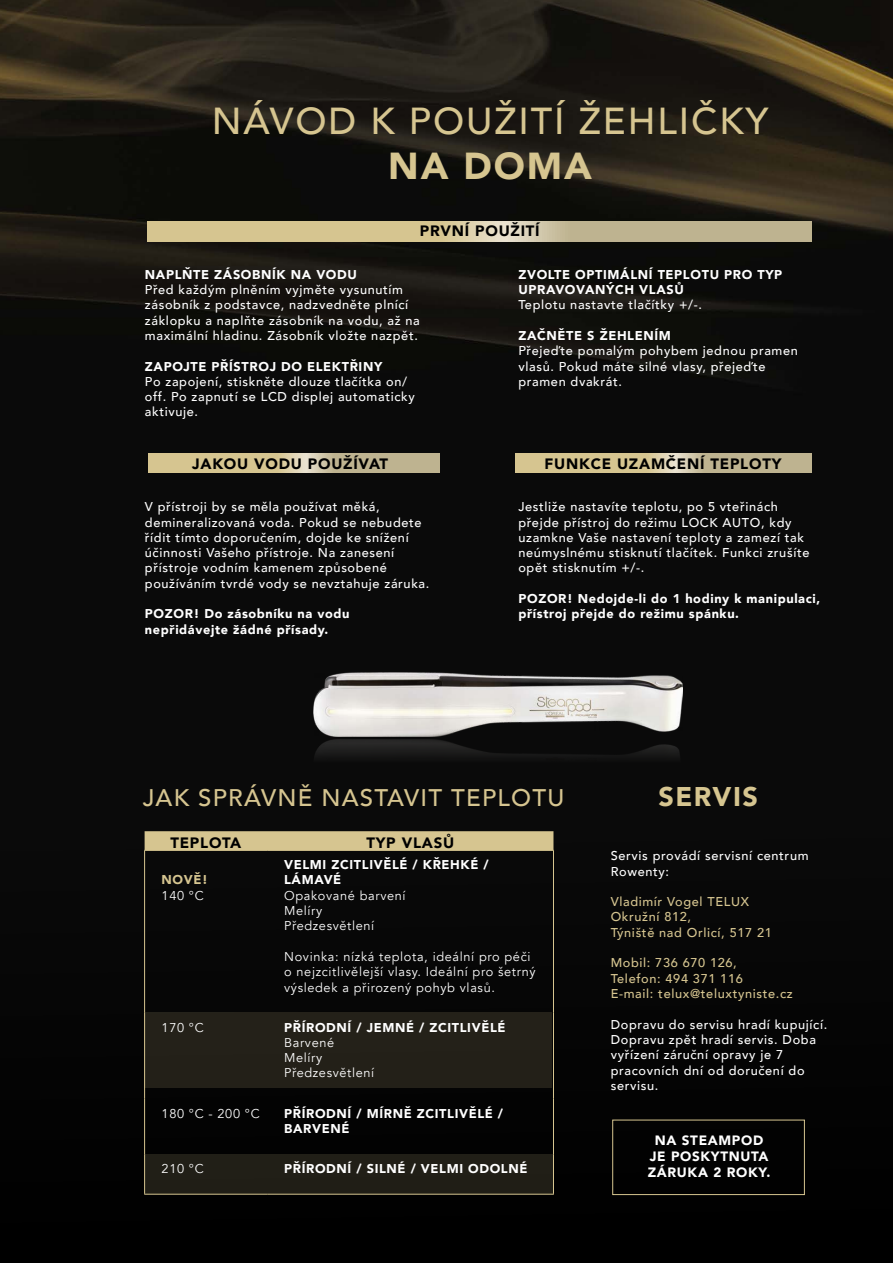
<style>
.page{position:relative;width:893px;height:1263px;background:#fff}
.page>*{position:absolute;margin:0;border:0;box-sizing:border-box;transform-origin:0 0}
.t1{font:500 37.5px "Avenir";letter-spacing:.05em;color:#d6c590}
.t2{font:900 37.5px "Avenir";letter-spacing:.05em;color:#d6c590}
.t3{font:900 27px "Avenir";letter-spacing:.05em;color:#d6c590}
.t4{font:500 24px "Avenir";letter-spacing:.05em;color:#d6c590}
.t5{font:900 15px "Avenir";letter-spacing:.05em;color:#000}
.t6{font:900 13.5px/16.2px "Avenir";letter-spacing:.05em;color:#fff;text-align:center}
.t7{font:500 12.75px/15.3px "Avenir";letter-spacing:.05em;color:#fff}
.t8{font:900 12.75px/15.3px "Avenir";letter-spacing:.05em;color:#fff}
.t9{font:12.75px/15.3px "Avenir";letter-spacing:.05em;color:#fff}
.t10{font:500 12.75px/15.3px "Avenir";letter-spacing:.05em;color:#d6c590}
.t11{font:900 12.75px "Avenir";color:#d6c590}
</style>
<div class="page">
<img style="left:0;top:0;width:893px;height:1263px">
<svg style="left:148px;top:221px;width:664px;height:21px"></svg>
<svg style="left:149px;top:454px;width:291px;height:19px"></svg>
<svg style="left:516px;top:454px;width:296px;height:19px"></svg>
<div style="left:145px;top:1154px;width:407px;height:39px;background:#211f17"></div>
<div style="left:144px;top:1012px;width:407px;height:76px;background:#242119"></div>
<div style="left:145px;top:831px;width:408px;height:19px;background:#d6c590"></div>
<hr style="left:144px;top:850px;width:123px;height:1px;background:#d6c590">
<hr style="left:144px;top:851px;width:1px;height:162px;background:#d6c590">
<hr style="left:267px;top:850px;width:287px;height:1px;background:#d6c590">
<hr style="left:553px;top:851px;width:1px;height:162px;background:#d6c590">
<hr style="left:144px;top:1013px;width:1px;height:86px;background:#d6c590">
<hr style="left:553px;top:1013px;width:1px;height:86px;background:#d6c590">
<hr style="left:144px;top:1099px;width:1px;height:55px;background:#d6c590">
<hr style="left:553px;top:1099px;width:1px;height:55px;background:#d6c590">
<hr style="left:144px;top:1154px;width:1px;height:40px;background:#d6c590">
<hr style="left:553px;top:1154px;width:1px;height:40px;background:#d6c590">
<hr style="left:144px;top:1194px;width:123px;height:1px;background:#d6c590">
<hr style="left:267px;top:1194px;width:287px;height:1px;background:#d6c590">
<img style="left:314px;top:739px;width:369px;height:64px">
<img style="left:314px;top:673px;width:369px;height:64px">
<div style="left:612px;top:1120px;width:193px;height:75px;border:1px solid #d6c590"></div>
<h1 class="t1" style="left:212px;top:89px;width:558px">NÁVOD K POUŽITÍ ŽEHLIČKY</h1>
<h1 class="t2" style="left:388px;top:134px;width:205px">NA DOMA</h1>
<p class="t5" style="left:420px;top:218px;width:121px">PRVNÍ POUŽITÍ</p>
<p class="t8" style="left:145px;top:266px;width:214px">NAPLŇTE ZÁSOBNÍK NA VODU</p>
<p class="t7" style="left:145px;top:281px;width:276px">Před každým plněním vyjměte vysunutím zásobník z podstavce, nadzvedněte plnící záklopku a naplňte zásobník na vodu, až na maximální hladinu. Zásobník vložte nazpět.</p>
<p class="t8" style="left:145px;top:358px;width:239px">ZAPOJTE PŘÍSTROJ DO ELEKTŘINY</p>
<p class="t7" style="left:145px;top:373px;width:271px">Po zapojení, stiskněte dlouze tlačítka on/ off. Po zapnutí se LCD displej automaticky aktivuje.</p>
<p class="t8" style="left:518px;top:266px;width:265px">ZVOLTE OPTIMÁLNÍ TEPLOTU PRO TYP<br>UPRAVOVANÝCH VLASŮ</p>
<p class="t7" style="left:518px;top:297px;width:185px">Teplotu nastavte tlačítky +/-.</p>
<p class="t8" style="left:518px;top:327px;width:154px">ZAČNĚTE S ŽEHLENÍM</p>
<p class="t7" style="left:518px;top:342px;width:281px">Přejeďte pomalým pohybem jednou pramen vlasů. Pokud máte silné vlasy, přejeďte pramen dvakrát.</p>
<p class="t5" style="left:192px;top:451px;width:197px">JAKOU VODU POUŽÍVAT</p>
<p class="t5" style="left:545px;top:451px;width:238px">FUNKCE UZAMČENÍ TEPLOTY</p>
<p class="t7" style="left:518px;top:498px;width:293px">Jestliže nastavíte teplotu, po 5 vteřinách přejde přístroj do režimu LOCK AUTO, kdy uzamkne Vaše nastavení teploty a zamezí tak neúmyslnému stisknutí tlačítek. Funkci zrušíte opět stisknutím +/-.</p>
<p class="t8" style="left:518px;top:591px;width:303px">POZOR! Nedojde-li do 1 hodiny k manipulaci, přístroj přejde do režimu spánku.</p>
<p class="t7" style="left:145px;top:498px;width:286px">V přístroji by se měla používat měká, demineralizovaná voda. Pokud se nebudete řídit tímto doporučením, dojde ke snížení účinnosti Vašeho přístroje. Na zanesení přístroje vodním kamenem způsobené používáním tvrdé vody se nevztahuje záruka.</p>
<p class="t8" style="left:145px;top:606px;width:206px">POZOR! Do zásobníku na vodu nepřidávejte žádné přísady.</p>
<h3 class="t4" style="left:143px;top:776px;width:423px">JAK SPRÁVNĚ NASTAVIT TEPLOTU</h3>
<p class="t5" style="left:170px;top:830px;width:72px">TEPLOTA</p>
<p class="t5" style="left:366px;top:830px;width:89px">TYP VLASŮ</p>
<p class="t11" style="left:162px;top:869px;width:48px">NOVĚ!</p>
<p class="t9" style="left:162px;top:888px;width:44px">140 °C</p>
<p class="t8" style="left:284px;top:857px;width:206px">VELMI ZCITLIVĚLÉ / KŘEHKÉ /<br>LÁMAVÉ</p>
<p class="t9" style="left:284px;top:888px;width:123px">Opakované barvení<br>Melíry<br>Předzesvětlení</p>
<p class="t9" style="left:284px;top:949px;width:253px">Novinka: nízká teplota, ideální pro péči o nejzcitlivělejší vlasy. Ideální pro šetrný výsledek a přirozený pohyb vlasů.</p>
<p class="t9" style="left:162px;top:1020px;width:44px">170 °C</p>
<p class="t8" style="left:284px;top:1019px;width:223px">PŘÍRODNÍ / JEMNÉ / ZCITLIVĚLÉ</p>
<p class="t9" style="left:284px;top:1035px;width:92px">Barvené<br>Melíry<br>Předzesvětlení</p>
<p class="t9" style="left:162px;top:1106px;width:100px">180 °C - 200 °C</p>
<p class="t8" style="left:284px;top:1105px;width:220px">PŘÍRODNÍ / MÍRNĚ ZCITLIVĚLÉ /<br>BARVENÉ</p>
<p class="t9" style="left:162px;top:1161px;width:44px">210 °C</p>
<p class="t8" style="left:284px;top:1160px;width:245px">PŘÍRODNÍ / SILNÉ / VELMI ODOLNÉ</p>
<h2 class="t3" style="left:659px;top:774px;width:101px">SERVIS</h2>
<p class="t7" style="left:611px;top:847px;width:199px">Servis provádí servisní centrum<br>Rowenty:</p>
<p class="t10" style="left:611px;top:893px;width:163px">Vladimír Vogel TELUX<br>Okružní 812,<br>Týniště nad Orlicí, 517 21</p>
<p class="t10" style="left:611px;top:954px;width:184px">Mobil: 736 670 126,<br>Telefon: 494 371 116<br>E-mail: telux@teluxtyniste.cz</p>
<p class="t7" style="left:611px;top:1016px;width:218px">Dopravu do servisu hradí kupující.<br>Dopravu zpět hradí servis. Doba vyřízení záruční opravy je 7 pracovních dní od doručení do servisu.</p>
<p class="t6" style="left:648px;top:1132px;width:124px">NA STEAMPOD<br>JE POSKYTNUTA<br>ZÁRUKA 2 ROKY.</p>
</div>
